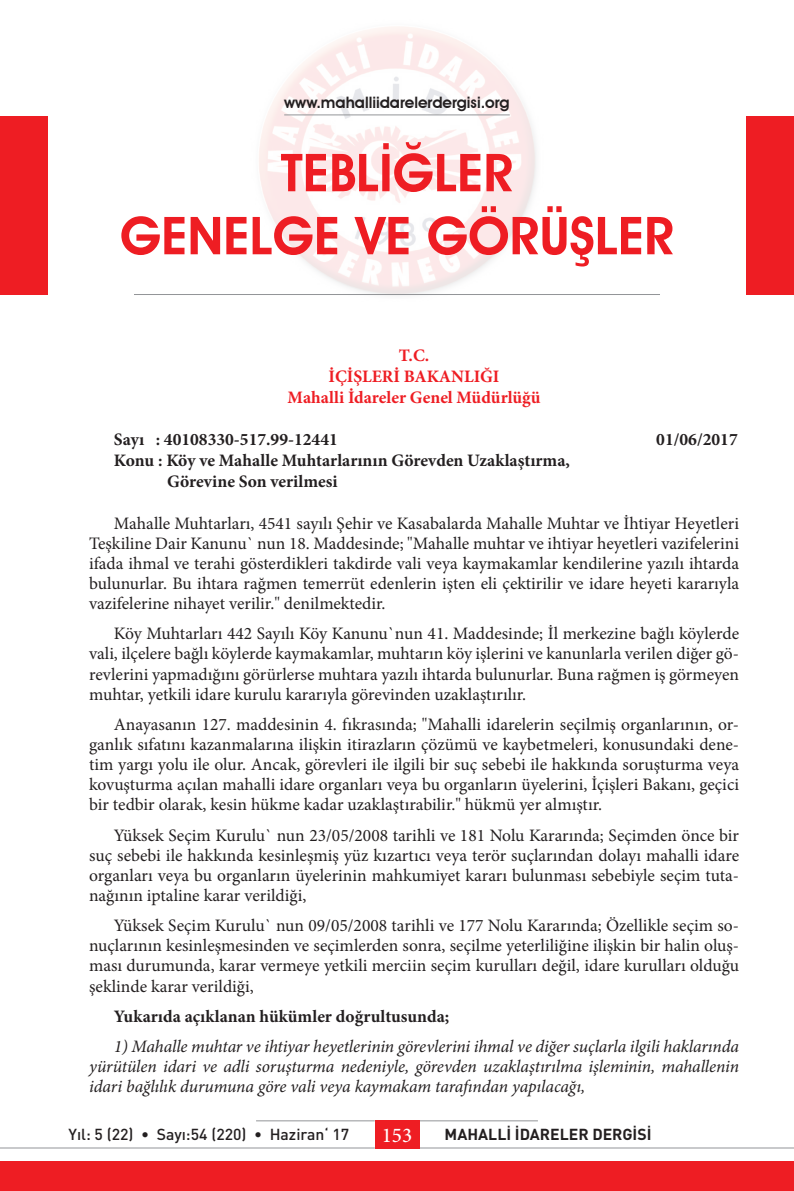
<style>
.page{position:relative;width:794px;height:1191px;background:#fff}
.page>*{position:absolute;margin:0;border:0;box-sizing:border-box;transform-origin:0 0}
.t1{font:700 52.5px/63px "Avant Garde";color:#ee1d23;text-align:center}
.t2{font:500 21px "Minion Pro";color:#fff}
.t3{font:17.5px/20.1px "Minion Pro";color:#231f20;text-align:justify}
.t4{font:italic 17.5px/20.1px "Minion Pro";letter-spacing:-.01em;color:#231f20;text-align:justify}
.t5{font:700 17.5px/21px "Minion Pro";color:#231f20}
.t6{font:700 17.5px/21px "Minion Pro";color:#ee1d23;text-align:center}
.t7{font:500 15.75px "DIN Pro";color:#231f20}
.t8{font:700 15.75px "Avant Garde";color:#231f20}
.t9{font:700 15.75px "DIN Pro";color:#231f20}
</style>
<div class="page">
<hr style="left:419px;top:1147px;width:375px;height:1px;background:#939598">
<hr style="left:419px;top:1120px;width:119px;height:1px;background:#939598">
<hr style="left:256px;top:1120px;width:119px;height:1px;background:#939598">
<hr style="left:0;top:1147px;width:375px;height:1px;background:#939598">
<div style="left:375px;top:1120px;width:44px;height:28px;background:#ee1d23"></div>
<div style="left:0;top:1161px;width:794px;height:30px;background:#ee1d23"></div>
<img style="left:259px;top:27px;width:277px;height:269px">
<hr style="left:134px;top:294px;width:526px;height:1px;background:#939598">
<hr style="left:284px;top:114px;width:226px;height:1px;background:#939598">
<div style="left:0;top:116px;width:48px;height:179px;background:#ee1d23"></div>
<div style="left:746px;top:116px;width:48px;height:179px;background:#ee1d23"></div>
<p class="t8" style="left:284px;top:93px;width:227px">www.mahalliidarelerdergisi.org</p>
<h1 class="t1" style="left:120px;top:141px;width:555px">TEBLİĞLER<br>GENELGE VE GÖRÜŞLER</h1>
<p class="t6" style="left:288px;top:345px;width:254px">T.C.<br>İÇİŞLERİ BAKANLIĞI<br>Mahalli İdareler Genel Müdürlüğü</p>
<p class="t5" style="left:114px;top:429px;width:225px">Sayı : 40108330-517.99-12441</p>
<p class="t5" style="left:656px;top:429px;width:83px">01/06/2017</p>
<p class="t5" style="left:167px;top:450px;width:404px;text-indent:-53px">Konu : Köy ve Mahalle Muhtarlarının Görevden Uzaklaştırma,<br>Görevine Son verilmesi</p>
<p class="t3" style="left:89px;top:513px;width:651px;text-indent:25px">Mahalle Muhtarları, 4541 sayılı Şehir ve Kasabalarda Mahalle Muhtar ve İhtiyar Heyetleri Teşkiline Dair Kanunu` nun 18. Maddesinde; "Mahalle muhtar ve ihtiyar heyetleri vazifelerini ifada ihmal ve terahi gösterdikleri takdirde vali veya kaymakamlar kendilerine yazılı ihtarda bulunurlar. Bu ihtara rağmen temerrüt edenlerin işten eli çektirilir ve idare heyeti kararıyla vazifelerine nihayet verilir." denilmektedir.</p>
<p class="t3" style="left:89px;top:624px;width:651px;text-indent:25px">Köy Muhtarları 442 Sayılı Köy Kanunu`nun 41. Maddesinde; İl merkezine bağlı köylerde vali, ilçelere bağlı köylerde kaymakamlar, muhtarın köy işlerini ve kanunlarla verilen diğer gö&shy;revlerini yapmadığını görürlerse muhtara yazılı ihtarda bulunurlar. Buna rağmen iş görmeyen muhtar, yetkili idare kurulu kararıyla görevinden uzaklaştırılır.</p>
<p class="t3" style="left:89px;top:714px;width:651px;text-indent:25px">Anayasanın 127. maddesinin 4. fıkrasında; "Mahalli idarelerin seçilmiş organlarının, or&shy;ganlık sıfatını kazanmalarına ilişkin itirazların çözümü ve kaybetmeleri, konusundaki dene&shy;tim yargı yolu ile olur. Ancak, görevleri ile ilgili bir suç sebebi ile hakkında soruşturma veya kovuşturma açılan mahalli idare organları veya bu organların üyelerini, İçişleri Bakanı, geçici bir tedbir olarak, kesin hükme kadar uzaklaştırabilir." hükmü yer almıştır.</p>
<p class="t3" style="left:89px;top:825px;width:651px;text-indent:25px">Yüksek Seçim Kurulu` nun 23/05/2008 tarihli ve 181 Nolu Kararında; Seçimden önce bir suç sebebi ile hakkında kesinleşmiş yüz kızartıcı veya terör suçlarından dolayı mahalli idare organları veya bu organların üyelerinin mahkumiyet kararı bulunması sebebiyle seçim tuta&shy;nağının iptaline karar verildiği,</p>
<p class="t3" style="left:89px;top:915px;width:651px;text-indent:25px">Yüksek Seçim Kurulu` nun 09/05/2008 tarihli ve 177 Nolu Kararında; Özellikle seçim so&shy;nuçlarının kesinleşmesinden ve seçimlerden sonra, seçilme yeterliliğine ilişkin bir halin oluş&shy;ması durumunda, karar vermeye yetkili merciin seçim kurulları değil, idare kurulları olduğu şeklinde karar verildiği,</p>
<p class="t5" style="left:114px;top:1005px;width:337px">Yukarıda açıklanan hükümler doğrultusunda;</p>
<p class="t4" style="left:89px;top:1036px;width:651px;text-indent:25px">1) Mahalle muhtar ve ihtiyar heyetlerinin görevlerini ihmal ve diğer suçlarla ilgili haklarında yürütülen idari ve adli soruşturma nedeniyle, görevden uzaklaştırılma işleminin, mahallenin idari bağlılık durumuna göre vali veya kaymakam tarafından yapılacağı,</p>
<p class="t7" style="left:68px;top:1123px;width:282px">Yıl: 5 (22) • Sayı:54 (220) • Haziran‘ 17</p>
<p class="t2" style="left:382px;top:1120px;width:32px">153</p>
<p class="t9" style="left:444px;top:1123px;width:208px">MAHALLİ İDARELER DERGİSİ</p>
</div>
